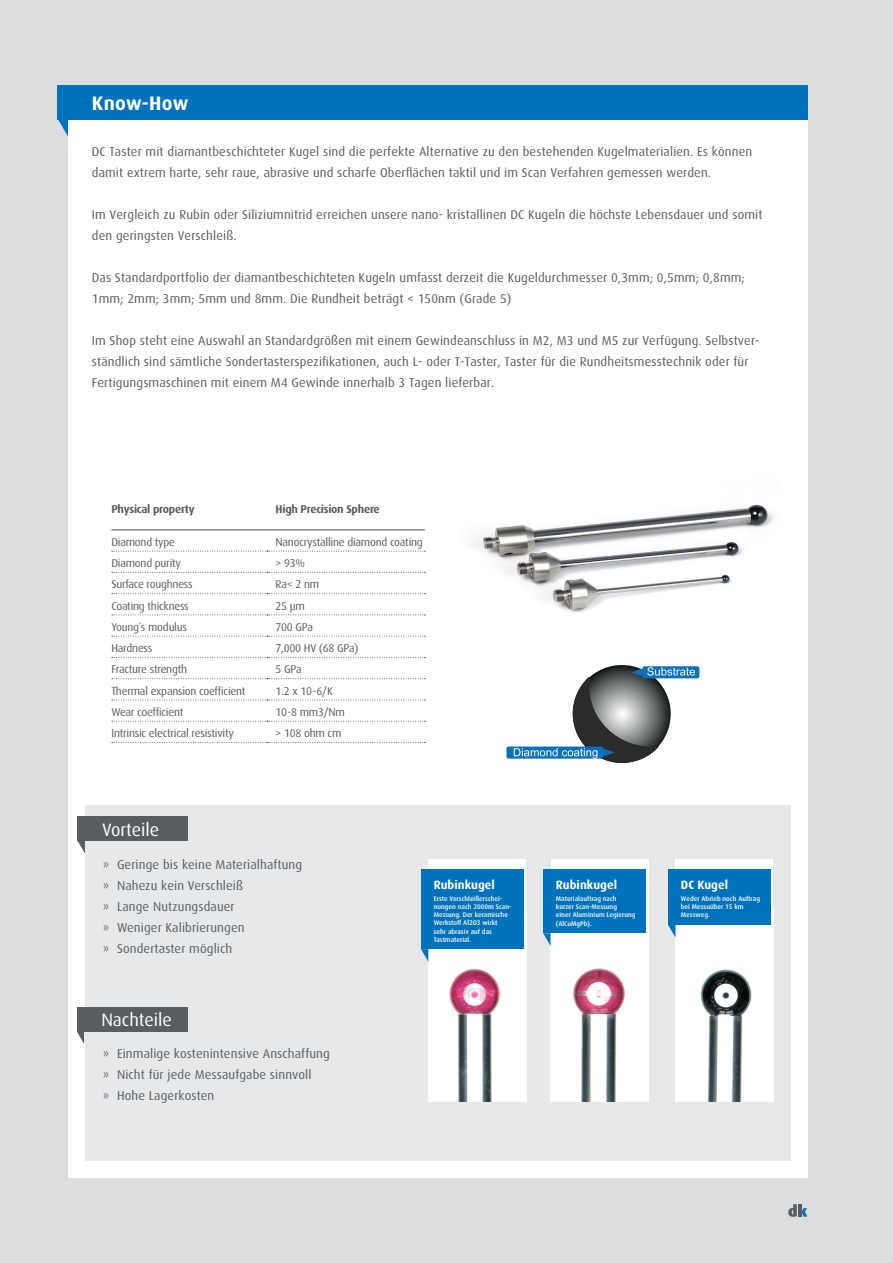
<style>
.page{position:relative;width:893px;height:1263px;background:#dcddde}
.page>*{position:absolute;margin:0;border:0;box-sizing:border-box;transform-origin:0 0}
.t1{font:700 19.5px "Dax Pro";letter-spacing:.015em;color:#fff}
.t2{font:18px "Dax Pro";color:#fff}
.t3{font:12.75px/21px "Dax Pro";letter-spacing:.01em;color:#595d60}
.t4{font:700 12px "Dax Pro";color:#fff}
.t5{font:11.25px "Dax Pro";letter-spacing:-.02em;color:#595d60}
.t6{font:700 11.25px "Dax Pro";letter-spacing:-.02em;color:#585d60}
.t7{font:500 6.75px/8.1px "Dax Pro";color:#fff}
.s1{color:#5f646c}
</style>
<div class="page">
<svg style="left:788px;top:1204px;width:19px;height:13px"></svg>
<div style="left:68px;top:85px;width:740px;height:1093px;background:#fff"></div>
<div style="left:85px;top:806px;width:706px;height:355px;background:#e7e8e9"></div>
<div style="left:58px;top:85px;width:750px;height:34px;background:#0072bc"></div>
<svg style="left:58px;top:119px;width:10px;height:17px"></svg>
<div style="left:78px;top:816px;width:110px;height:25px;background:#595d60"></div>
<svg style="left:78px;top:841px;width:7px;height:12px"></svg>
<div style="left:77px;top:1007px;width:110px;height:24px;background:#595d60"></div>
<svg style="left:77px;top:1031px;width:7px;height:13px"></svg>
<img style="left:471px;top:504px;width:303px;height:168px">
<div style="left:428px;top:859px;width:98px;height:242px;background:#fff"></div>
<img style="left:428px;top:912px;width:96px;height:189px">
<div style="left:551px;top:859px;width:97px;height:242px;background:#fff"></div>
<img style="left:573px;top:896px;width:73px;height:205px">
<div style="left:675px;top:859px;width:98px;height:243px;background:#fff"></div>
<img style="left:675px;top:909px;width:96px;height:193px">
<div style="left:421px;top:870px;width:102px;height:79px;background:#0072bc"></div>
<div style="left:543px;top:870px;width:102px;height:63px;background:#0072bc"></div>
<svg style="left:421px;top:949px;width:7px;height:12px"></svg>
<div style="left:668px;top:870px;width:102px;height:55px;background:#0072bc"></div>
<svg style="left:112px;top:572px;width:313px;height:1px"></svg>
<svg style="left:112px;top:593px;width:313px;height:1px"></svg>
<svg style="left:112px;top:614px;width:313px;height:1px"></svg>
<svg style="left:112px;top:636px;width:313px;height:1px"></svg>
<svg style="left:112px;top:657px;width:313px;height:1px"></svg>
<svg style="left:112px;top:678px;width:313px;height:1px"></svg>
<svg style="left:112px;top:699px;width:313px;height:1px"></svg>
<svg style="left:112px;top:721px;width:313px;height:1px"></svg>
<svg style="left:112px;top:742px;width:313px;height:1px"></svg>
<svg style="left:112px;top:551px;width:313px;height:1px"></svg>
<hr style="left:111px;top:529px;width:156px;height:1px;background:#585d60">
<hr style="left:267px;top:529px;width:158px;height:1px;background:#585d60">
<div style="left:506px;top:746px;width:97px;height:13px;background:#0970b9;border-radius:2px"></div>
<div style="left:643px;top:666px;width:56px;height:12px;background:#0b70b7;border-radius:2px"></div>
<svg style="left:514px;top:667px;width:181px;height:96px"></svg>
<svg style="left:543px;top:933px;width:7px;height:12px"></svg>
<svg style="left:668px;top:925px;width:7px;height:12px"></svg>
<h1 class="t1" style="left:92px;top:90px;width:98px">Know-How</h1>
<p class="t3" style="left:92px;top:140px;width:662px">DC Taster mit diamantbeschichteter Kugel sind die perfekte Alternative zu den bestehenden Kugelmaterialien. Es können damit extrem harte, sehr raue, abrasive und scharfe Oberflächen taktil und im Scan Verfahren gemessen werden.</p>
<p class="t3" style="left:92px;top:203px;width:672px">Im Vergleich zu Rubin oder Siliziumnitrid erreichen unsere nano- kristallinen DC Kugeln die höchste Lebensdauer und somit den geringsten Verschleiß.</p>
<p class="t3" style="left:92px;top:266px;width:655px">Das Standardportfolio der diamantbeschichteten Kugeln umfasst derzeit die Kugeldurchmesser 0,3mm; 0,5mm; 0,8mm;<br>1mm; 2mm; 3mm; 5mm und 8mm. Die Rundheit beträgt &lt; 150nm (Grade 5)</p>
<p class="t3" style="left:92px;top:329px;width:669px">Im Shop steht eine Auswahl an Standardgrößen mit einem Gewindeanschluss in M2, M3 und M5 zur Verfügung. Selbstver&shy;ständlich sind sämtliche Sondertasterspezifikationen, auch L- oder T-Taster, Taster für die Rundheitsmesstechnik oder für<br>Fertigungsmaschinen mit einem M4 Gewinde innerhalb 3 Tagen lieferbar.</p>
<p class="t6" style="left:111px;top:501px;width:85px">Physical property</p>
<p class="t6" style="left:276px;top:501px;width:106px">High Precision Sphere</p>
<p class="t5" style="left:111px;top:535px;width:65px">Diamond type</p>
<p class="t5" style="left:276px;top:535px;width:149px">Nanocrystalline diamond coating</p>
<p class="t5" style="left:111px;top:556px;width:71px">Diamond purity</p>
<p class="t5" style="left:276px;top:556px;width:31px">&gt; 93%</p>
<p class="t5" style="left:111px;top:577px;width:83px">Surface roughness</p>
<p class="t5" style="left:276px;top:577px;width:45px">Ra&lt; 2 nm</p>
<p class="t5" style="left:111px;top:599px;width:79px">Coating thickness</p>
<p class="t5" style="left:276px;top:599px;width:31px">25 µm</p>
<p class="t5" style="left:111px;top:620px;width:77px">Young´s modulus</p>
<p class="t5" style="left:276px;top:620px;width:39px">700 GPa</p>
<p class="t5" style="left:111px;top:641px;width:42px">Hardness</p>
<p class="t5" style="left:276px;top:641px;width:84px">7,000 HV (68 GPa)</p>
<p class="t5" style="left:111px;top:662px;width:77px">Fracture strength</p>
<p class="t5" style="left:276px;top:662px;width:28px">5 GPa</p>
<p class="t5" style="left:111px;top:684px;width:136px">Thermal expansion coefficient</p>
<p class="t5" style="left:276px;top:684px;width:59px">1.2 x 10-6/K</p>
<p class="t5" style="left:111px;top:705px;width:74px">Wear coefficient</p>
<p class="t5" style="left:276px;top:705px;width:71px">10-8 mm3/Nm</p>
<p class="t5" style="left:111px;top:726px;width:124px">Intrinsic electrical resistivity</p>
<p class="t5" style="left:276px;top:726px;width:67px">&gt; 108 ohm cm</p>
<h2 class="t2" style="left:102px;top:818px;width:59px">Vorteile</h2>
<p class="t3" style="left:103px;top:853px;width:201px"><span class="s1">»</span> Geringe bis keine Materialhaftung <span class="s1">»</span> Nahezu kein Verschleiß<br><span class="s1">»</span> Lange Nutzungsdauer<br><span class="s1">»</span> Weniger Kalibrierungen<br><span class="s1">»</span> Sondertaster möglich</p>
<h2 class="t2" style="left:101px;top:1008px;width:72px">Nachteile</h2>
<p class="t3" style="left:103px;top:1042px;width:228px"><span class="s1">»</span> Einmalige kostenintensive Anschaffung <span class="s1">»</span> Nicht für jede Messaufgabe sinnvoll<br><span class="s1">»</span> Hohe Lagerkosten</p>
<p class="t4" style="left:434px;top:877px;width:63px">Rubinkugel</p>
<p class="t7" style="left:434px;top:894px;width:79px">Erste Verschleißerschei&shy;nungen nach 2000m Scan-<br>Messung. Der keramische<br>Werkstoff Al2O3 wirkt sehr abrasiv auf das<br>Tastmaterial.</p>
<p class="t4" style="left:556px;top:877px;width:63px">Rubinkugel</p>
<p class="t7" style="left:556px;top:895px;width:81px">Materialauftrag nach kurzer Scan-Messung<br>einer Aluminium Legierung (AlCuMgPb).</p>
<p class="t4" style="left:681px;top:877px;width:49px">DC Kugel</p>
<p class="t7" style="left:681px;top:894px;width:81px">Weder Abrieb noch Auftrag bei Messuüber 15 km<br>Messweg.</p>
</div>
